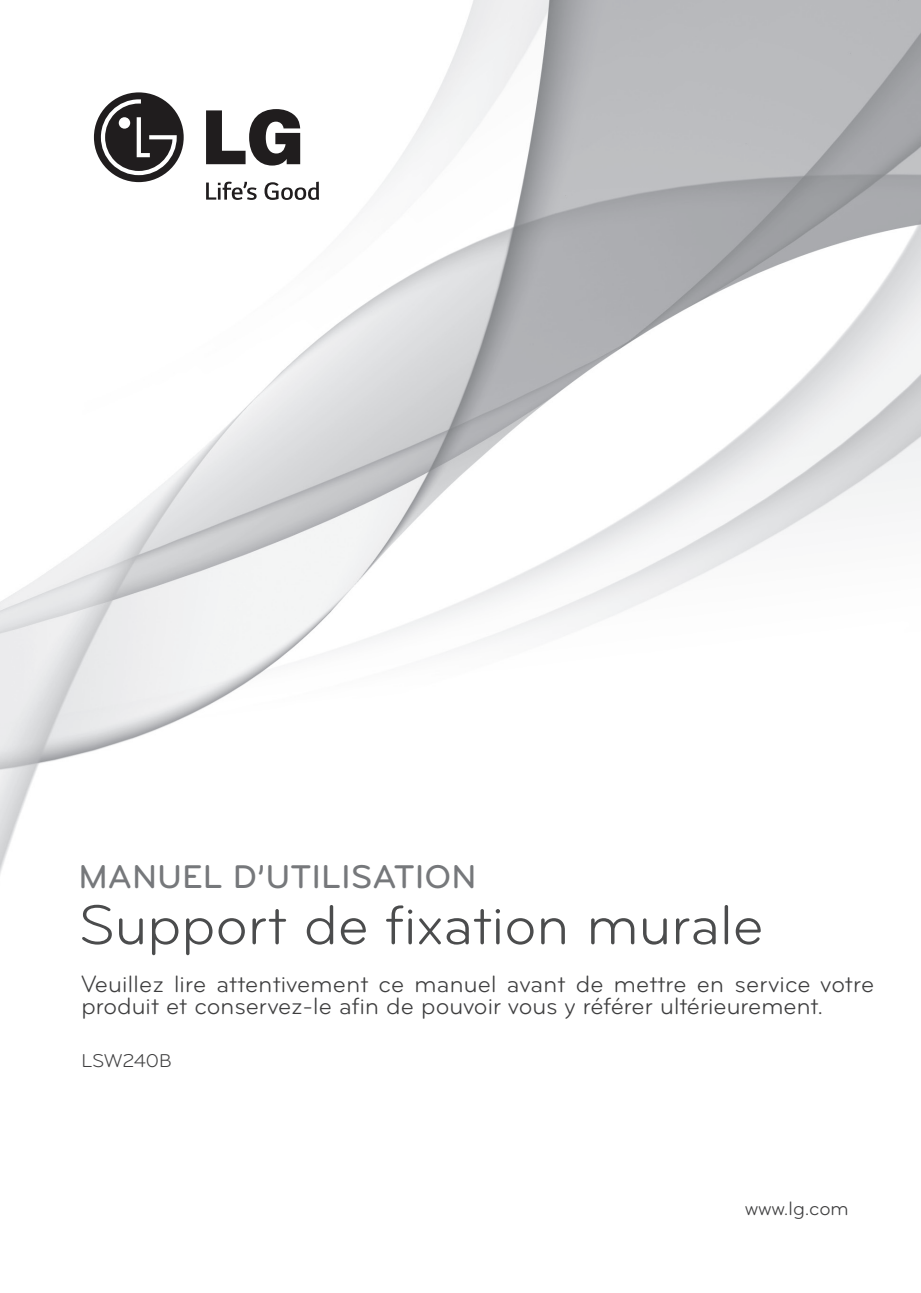
<style>
.page{position:relative;width:921px;height:1293px;background:#fff}
.page>*{position:absolute;margin:0;border:0;box-sizing:border-box;transform-origin:0 0}
.t1{font:57.75px "Bryant LG";color:#4b4c4d}
.t2{font:500 34.12px "Bryant LG";color:#76787b}
.t3{font:24.5px/22.8px "Bryant LG";color:#3e3e3f}
.t4{font:20.12px "Bryant LG";color:#3e3e3f}
.t5{font:19.25px "Bryant LG";letter-spacing:-.005em;color:#3e3e3f}
</style>
<div class="page">
<img style="left:0;top:0;width:921px;height:874px">
<svg style="left:94px;top:92px;width:90px;height:90px"></svg>
<svg style="left:206px;top:109px;width:94px;height:57px"></svg>
<svg style="left:206px;top:182px;width:51px;height:18px"></svg>
<svg style="left:264px;top:182px;width:55px;height:18px"></svg>
<h2 class="t2" style="left:78px;top:856px;width:399px">MANUEL D’UTILISATION</h2>
<h1 class="t1" style="left:78px;top:890px;width:687px">Support de fixation murale</h1>
<p class="t3" style="left:81px;top:972px;width:794px">Veuillez lire attentivement ce manuel avant de mettre en service votre produit et conservez-le afin de pouvoir vous y référer ultérieurement.</p>
<p class="t5" style="left:81px;top:1048px;width:92px">LSW240B</p>
<p class="t4" style="left:745px;top:1196px;width:105px">www.lg.com</p>
</div>
